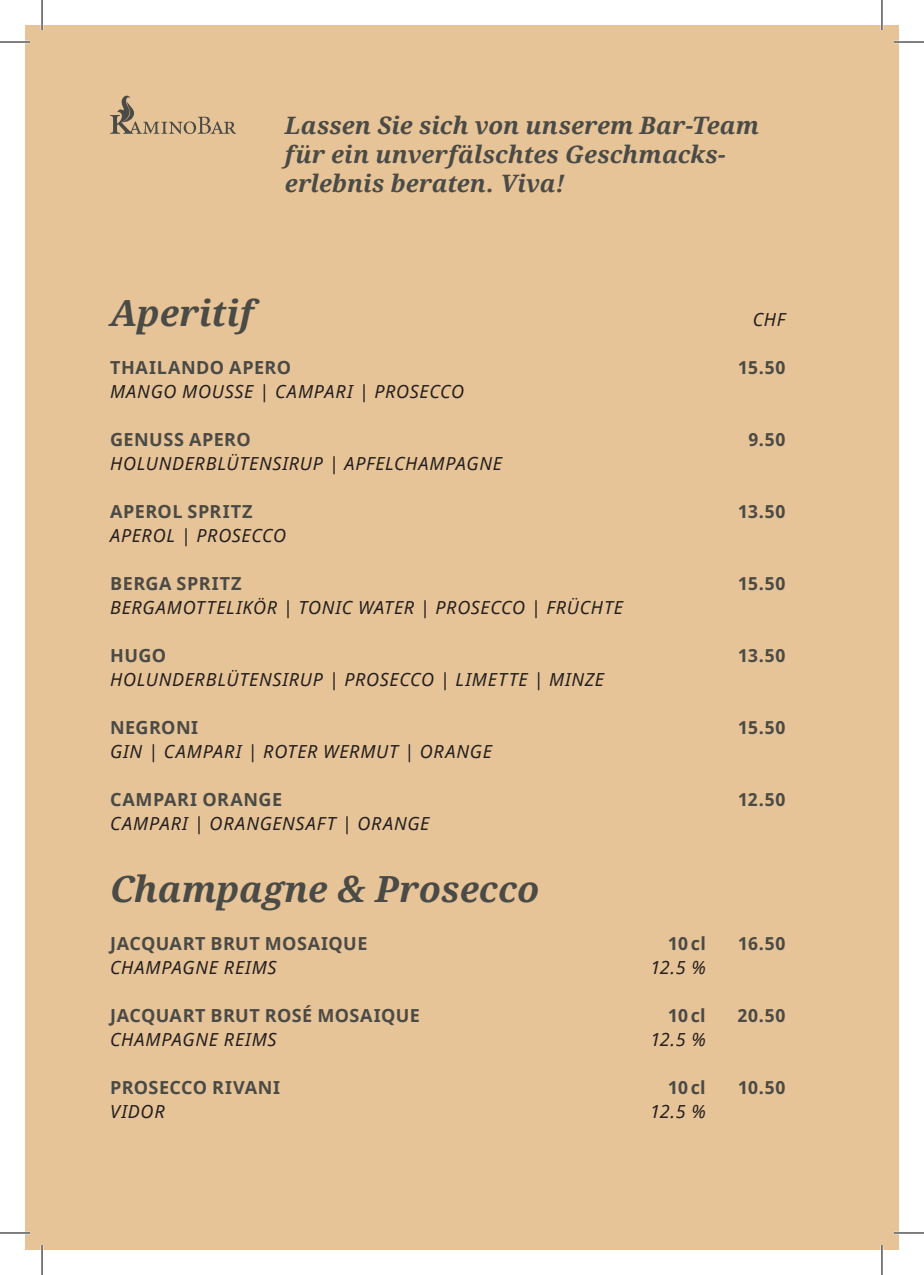
<style>
.page{position:relative;width:924px;height:1275px;background:#fff}
.page>*{position:absolute;margin:0;border:0;box-sizing:border-box;transform-origin:0 0}
.t1{font:italic 700 36px "Noto Serif";color:#4a4a46}
.t2{font:italic 700 24px/28.8px "Noto Serif";letter-spacing:.005em;color:#4a4a46}
.t3{font:italic 18px "Noto Sans";letter-spacing:.04em;color:#231f20}
.t4{font:700 18px "Noto Sans";letter-spacing:.025em;color:#4a4a46}
</style>
<div class="page">
<div style="left:25px;top:25px;width:873px;height:1225px;background:#e7c497"></div>
<svg style="left:110px;top:96px;width:126px;height:38px"></svg>
<hr style="left:0;top:41px;width:30px;height:2px;background:#fff">
<hr style="left:893px;top:41px;width:30px;height:2px;background:#fff">
<hr style="left:0;top:1231px;width:30px;height:3px;background:#fff">
<hr style="left:893px;top:1231px;width:30px;height:3px;background:#fff">
<hr style="left:41px;top:0;width:2px;height:30px;background:#fff">
<hr style="left:41px;top:1245px;width:2px;height:30px;background:#fff">
<hr style="left:880px;top:0;width:2px;height:30px;background:#fff">
<hr style="left:880px;top:1245px;width:2px;height:30px;background:#fff">
<hr style="left:0;top:42px;width:30px;height:1px;background:#000">
<hr style="left:893px;top:42px;width:30px;height:1px;background:#000">
<hr style="left:0;top:1232px;width:30px;height:1px;background:#000">
<hr style="left:893px;top:1232px;width:30px;height:1px;background:#000">
<hr style="left:42px;top:0;width:1px;height:30px;background:#000">
<hr style="left:42px;top:1245px;width:1px;height:30px;background:#000">
<hr style="left:881px;top:0;width:1px;height:30px;background:#000">
<hr style="left:881px;top:1245px;width:1px;height:30px;background:#000">
<h2 class="t2" style="left:285px;top:110px;width:475px">Lassen Sie sich von unserem Bar-Team für ein unverfälschtes Geschmacks&shy;erlebnis beraten. Viva!</h2>
<h1 class="t1" style="left:110px;top:288px;width:145px">Aperitif</h1>
<p class="t3" style="left:752px;top:307px;width:34px">CHF</p>
<p class="t4" style="left:110px;top:355px;width:182px">THAILANDO APERO</p>
<p class="t4" style="left:737px;top:355px;width:49px">15.50</p>
<p class="t3" style="left:110px;top:379px;width:355px">MANGO MOUSSE | CAMPARI | PROSECCO</p>
<p class="t4" style="left:110px;top:427px;width:142px">GENUSS APERO</p>
<p class="t4" style="left:748px;top:427px;width:38px">9.50</p>
<p class="t3" style="left:110px;top:451px;width:393px">HOLUNDERBLÜTENSIRUP | APFELCHAMPAGNE</p>
<p class="t4" style="left:110px;top:499px;width:144px">APEROL SPRITZ</p>
<p class="t4" style="left:737px;top:499px;width:49px">13.50</p>
<p class="t3" style="left:110px;top:523px;width:177px">APEROL | PROSECCO</p>
<p class="t4" style="left:110px;top:571px;width:133px">BERGA SPRITZ</p>
<p class="t4" style="left:737px;top:571px;width:49px">15.50</p>
<p class="t3" style="left:110px;top:595px;width:514px">BERGAMOTTELIKÖR | TONIC WATER | PROSECCO | FRÜCHTE</p>
<p class="t4" style="left:110px;top:643px;width:57px">HUGO</p>
<p class="t4" style="left:737px;top:643px;width:49px">13.50</p>
<p class="t3" style="left:110px;top:667px;width:495px">HOLUNDERBLÜTENSIRUP | PROSECCO | LIMETTE | MINZE</p>
<p class="t4" style="left:110px;top:715px;width:89px">NEGRONI</p>
<p class="t4" style="left:738px;top:715px;width:49px">15.50</p>
<p class="t3" style="left:110px;top:739px;width:383px">GIN | CAMPARI | ROTER WERMUT | ORANGE</p>
<p class="t4" style="left:110px;top:787px;width:173px">CAMPARI ORANGE</p>
<p class="t4" style="left:737px;top:787px;width:49px">12.50</p>
<p class="t3" style="left:110px;top:811px;width:320px">CAMPARI | ORANGENSAFT | ORANGE</p>
<h1 class="t1" style="left:110px;top:864px;width:430px">Champagne &amp; Prosecco</h1>
<p class="t4" style="left:110px;top:931px;width:259px">JACQUART BRUT MOSAIQUE</p>
<p class="t4" style="left:667px;top:931px;width:39px">10 cl</p>
<p class="t4" style="left:737px;top:931px;width:49px">16.50</p>
<p class="t3" style="left:110px;top:955px;width:168px">CHAMPAGNE REIMS</p>
<p class="t3" style="left:650px;top:955px;width:57px">12.5 %</p>
<p class="t4" style="left:110px;top:1003px;width:311px">JACQUART BRUT ROSÉ MOSAIQUE</p>
<p class="t4" style="left:667px;top:1003px;width:39px">10 cl</p>
<p class="t4" style="left:737px;top:1003px;width:49px">20.50</p>
<p class="t3" style="left:110px;top:1027px;width:168px">CHAMPAGNE REIMS</p>
<p class="t3" style="left:650px;top:1027px;width:57px">12.5 %</p>
<p class="t4" style="left:110px;top:1075px;width:171px">PROSECCO RIVANI</p>
<p class="t4" style="left:667px;top:1075px;width:39px">10 cl</p>
<p class="t4" style="left:737px;top:1075px;width:49px">10.50</p>
<p class="t3" style="left:110px;top:1099px;width:56px">VIDOR</p>
<p class="t3" style="left:650px;top:1099px;width:57px">12.5 %</p>
</div>
